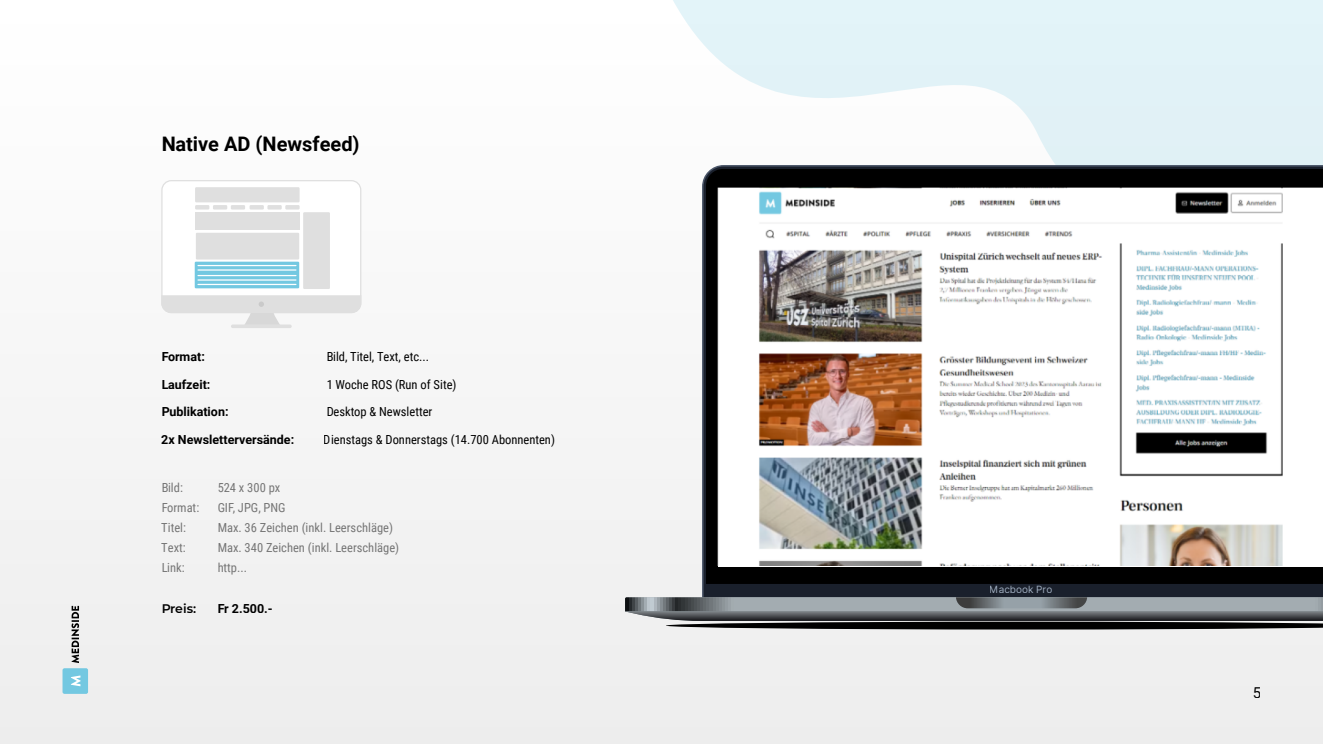
<style>
.page{position:relative;width:1323px;height:744px;background:#fff}
.page>*{position:absolute;margin:0;border:0;box-sizing:border-box;transform-origin:0 0}
.t1{font:700 20px "Roboto";color:#000}
.t2{font:15px "Roboto";color:#000}
.t3{font:12.5px/20px "Roboto Condensed";color:#757575}
.t4{font:12.5px "Roboto Condensed";color:#000}
.t5{font:700 12.5px "Roboto";color:#000}
.t6{font:600 12.5px "Montserrat";letter-spacing:-.005em;color:#000}
.t7{font:10px "Inter";color:#a0aec0}
</style>
<div class="page">
<div style="left:0;top:0;width:1322px;height:744px;background:#f4f4f4"></div>
<hr style="left:231px;top:324px;width:61px;height:4px;background:#dfdfdf;border-radius:2px">
<div style="left:162px;top:181px;width:199px;height:131px;background:#fff;border-radius:9px"></div>
<div style="left:161px;top:180px;width:200px;height:133px;border:1px solid #dfdfdf;border-radius:9px"></div>
<svg style="left:161px;top:295px;width:200px;height:30px"></svg>
<div style="left:195px;top:187px;width:104px;height:15px;background:#dfdfdf"></div>
<hr style="left:195px;top:205px;width:14px;height:4px;background:#dfdfdf">
<hr style="left:213px;top:205px;width:14px;height:4px;background:#dfdfdf">
<hr style="left:231px;top:205px;width:14px;height:4px;background:#dfdfdf">
<hr style="left:249px;top:205px;width:15px;height:4px;background:#dfdfdf">
<hr style="left:267px;top:205px;width:15px;height:4px;background:#dfdfdf">
<hr style="left:285px;top:205px;width:14px;height:4px;background:#dfdfdf">
<div style="left:303px;top:212px;width:27px;height:77px;background:#dfdfdf"></div>
<div style="left:195px;top:212px;width:104px;height:18px;background:#dfdfdf"></div>
<div style="left:196px;top:233px;width:103px;height:26px;background:#dfdfdf"></div>
<svg style="left:195px;top:262px;width:104px;height:26px;background:#78cae1"></svg>
<hr style="left:198px;top:265px;width:98px;height:1px;background:#fff">
<hr style="left:198px;top:269px;width:98px;height:2px;background:#fff">
<hr style="left:198px;top:275px;width:98px;height:1px;background:#fff">
<hr style="left:198px;top:279px;width:98px;height:2px;background:#fff">
<hr style="left:198px;top:284px;width:98px;height:1px;background:#fff">
<div style="left:62px;top:668px;width:26px;height:26px;background:#73c8e1;border-radius:2px"></div>
<svg style="left:71px;top:606px;width:8px;height:57px"></svg>
<svg style="left:71px;top:675px;width:10px;height:11px"></svg>
<svg style="left:672px;top:0;width:650px;height:164px;fill:#e2f3f8"></svg>
<svg style="left:702px;top:164px;width:620px;height:433px;background:#2c333f"></svg>
<div style="left:706px;top:169px;width:616px;height:415px;background:#000"></div>
<svg style="left:625px;top:597px;width:697px;height:32px;background:#696e71"></svg>
<img style="left:718px;top:188px;width:604px;height:377px">
<h1 class="t1" style="left:161px;top:129px;width:200px">Native AD (Newsfeed)</h1>
<p class="t5" style="left:161px;top:348px;width:45px">Format:</p>
<p class="t5" style="left:161px;top:375px;width:51px">Laufzeit:</p>
<p class="t4" style="left:326px;top:348px;width:104px">Bild, Titel, Text, etc...</p>
<p class="t4" style="left:326px;top:375px;width:132px">1 Woche ROS (Run of Site)</p>
<p class="t5" style="left:161px;top:403px;width:69px">Publikation:</p>
<p class="t4" style="left:326px;top:403px;width:107px">Desktop &amp; Newsletter</p>
<p class="t5" style="left:161px;top:430px;width:134px">2x Newsletterversände:</p>
<p class="t4" style="left:324px;top:430px;width:233px">Dienstags &amp; Donnerstags (14.700 Abonnenten)</p>
<p class="t3" style="left:161px;top:477px;width:39px">Bild:<br>Format:<br>Titel:<br>Text:<br>Link:</p>
<p class="t3" style="left:218px;top:477px;width:183px">524 x 300 px<br>GIF, JPG, PNG<br>Max. 36 Zeichen (inkl. Leerschläge)<br>Max. 340 Zeichen (inkl. Leerschläge) http...</p>
<p class="t6" style="left:161px;top:599px;width:36px">Preis:</p>
<p class="t5" style="left:218px;top:599px;width:57px">Fr 2.500.-</p>
<p class="t7" style="left:990px;top:582px;width:64px">Macbook Pro</p>
<p class="t2" style="left:1252px;top:682px;width:10px">5</p>
</div>
